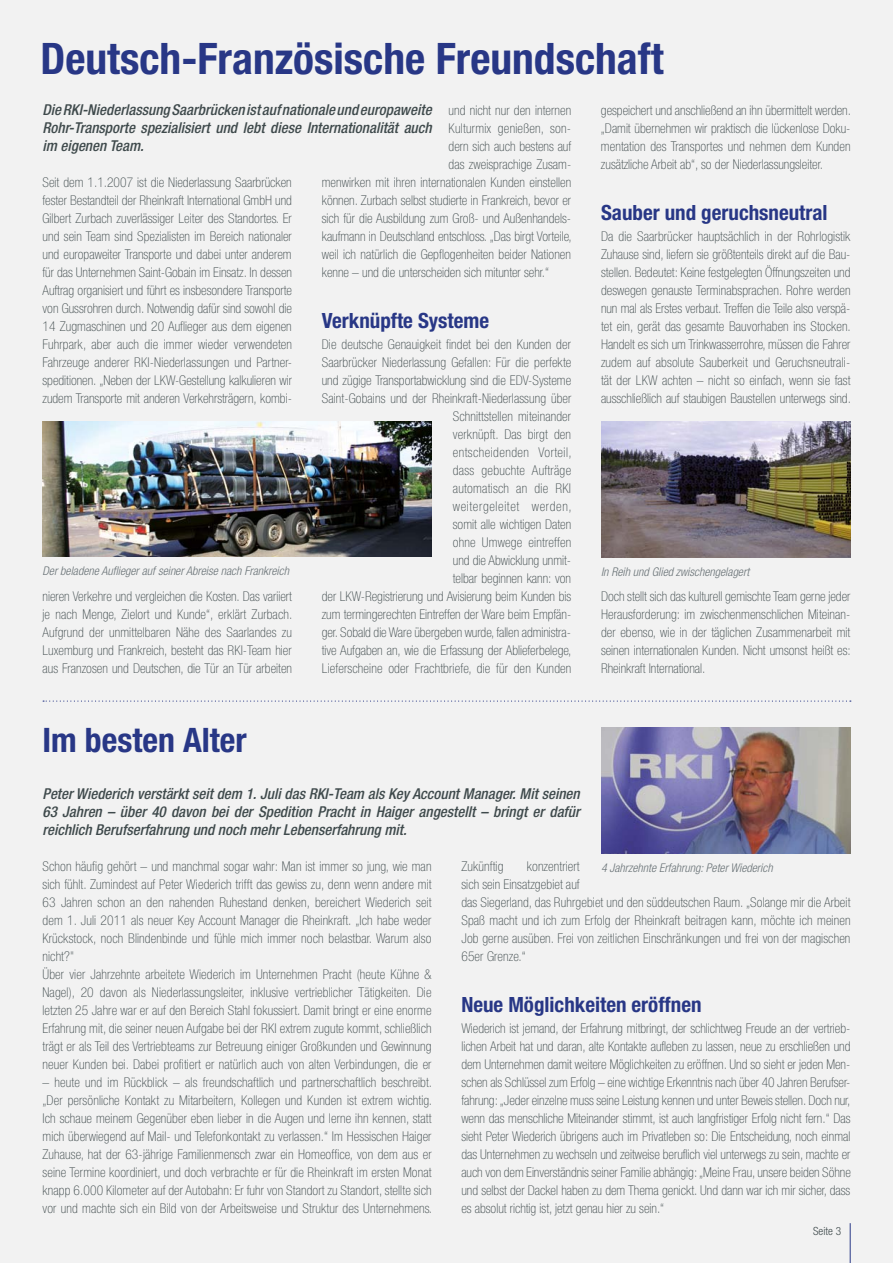
<style>
.page{position:relative;width:893px;height:1263px;background:#f2f2f2}
.page>*{position:absolute;margin:0;border:0;box-sizing:border-box;transform-origin:0 0}
.t1{font:700 condensed 43.5px "Helvetica Neue";color:#283786}
.t2{font:700 condensed 33.75px "Helvetica Neue";color:#283786}
.t3{font:700 condensed 21px "Helvetica Neue";color:#283786}
.t4{font:italic 500 condensed 15px/18px "Helvetica Neue";color:#3f4a4c;text-align:justify}
.t5{font:100 condensed 13.5px/18px "Helvetica Neue";letter-spacing:.01em;color:#3f4a4c;text-align:justify}
.t6{font:italic 300 condensed 12px "Helvetica Neue";color:#6a7377}
.t7{font:300 condensed 11.25px "Helvetica Neue";color:#3f4a4c}
</style>
<div class="page">
<hr style="left:850px;top:1223px;width:1px;height:40px;background:#283786">
<img style="left:601px;top:727px;width:249px;height:126px">
<svg style="left:43px;top:700px;width:808px;height:2px"></svg>
<img style="left:601px;top:421px;width:249px;height:137px">
<img style="left:43px;top:421px;width:389px;height:136px">
<h1 class="t1" style="left:40px;top:32px;width:625px">Deutsch-Französische Freundschaft</h1>
<p class="t4" style="left:43px;top:101px;width:391px">Die RKI-Niederlassung Saarbrücken ist auf nationale und europaweite Rohr-Transporte spezialisiert und lebt diese Internationalität auch im eigenen Team.</p>
<p class="t5" style="left:601px;top:101px;width:251px">gespeichert und anschließend an ihn übermittelt werden. „Damit übernehmen wir praktisch die lückenlose Doku&shy;mentation des Transportes und nehmen dem Kunden zusätzliche Arbeit ab“, so der Niederlassungsleiter.</p>
<h3 class="t3" style="left:601px;top:200px;width:228px">Sauber und geruchsneutral</h3>
<p class="t5" style="left:601px;top:227px;width:251px">Da die Saarbrücker hauptsächlich in der Rohrlogistik Zuhause sind, liefern sie größtenteils direkt auf die Bau&shy;stellen. Bedeutet: Keine festgelegten Öffnungszeiten und deswegen genauste Terminabsprachen. Rohre werden nun mal als Erstes verbaut. Treffen die Teile also verspä&shy;tet ein, gerät das gesamte Bauvorhaben ins Stocken.<br>Handelt es sich um Trinkwasserrohre, müssen die Fahrer zudem auf absolute Sauberkeit und Geruchsneutrali&shy;tät der LKW achten – nicht so einfach, wenn sie fast ausschließlich auf staubigen Baustellen unterwegs sind.</p>
<p class="t5" style="left:449px;top:101px;width:124px">und nicht nur den internen</p>
<p class="t5" style="left:449px;top:119px;width:124px">Kulturmix genießen, son-</p>
<p class="t5" style="left:449px;top:137px;width:124px">dern sich auch bestens auf</p>
<p class="t5" style="left:449px;top:155px;width:124px">das zweisprachige Zusam-</p>
<p class="t5" style="left:322px;top:173px;width:251px">menwirken mit ihren internationalen Kunden einstellen</p>
<p class="t5" style="left:322px;top:191px;width:251px">können. Zurbach selbst studierte in Frankreich, bevor er</p>
<p class="t5" style="left:322px;top:209px;width:251px">sich für die Ausbildung zum Groß- und Außenhandels-</p>
<p class="t5" style="left:322px;top:227px;width:251px">kaufmann in Deutschland entschloss. „Das birgt Vorteile,</p>
<p class="t5" style="left:322px;top:245px;width:251px">weil ich natürlich die Gepflogenheiten beider Nationen</p>
<p class="t5" style="left:322px;top:263px;width:229px">kenne – und die unterscheiden sich mitunter sehr.“</p>
<h3 class="t3" style="left:322px;top:308px;width:169px">Verknüpfte Systeme</h3>
<p class="t5" style="left:322px;top:335px;width:251px;text-align:right">Die deutsche Genauigkeit findet bei den Kunden der Saarbrücker Niederlassung Gefallen: Für die perfekte und zügige Transportabwicklung sind die EDV-Systeme Saint-Gobains und der Rheinkraft-Niederlassung über Schnittstellen miteinander<br>verknüpft. Das birgt den<br>entscheidenden Vorteil,<br>dass gebuchte Aufträge<br>automatisch an die RKI<br>weitergeleitet werden,<br>somit alle wichtigen Daten<br>ohne Umwege eintreffen<br>und die Abwicklung unmit-<br>telbar beginnen kann: von<br>der LKW-Registrierung und Avisierung beim Kunden bis zum termingerechten Eintreffen der Ware beim Empfän&shy;ger. Sobald die Ware übergeben wurde, fallen administra&shy;tive Aufgaben an, wie die Erfassung der Ablieferbelege, Lieferscheine oder Frachtbriefe, die für den Kunden</p>
<p class="t5" style="left:43px;top:173px;width:251px">Seit dem 1.1.2007 ist die Niederlassung Saarbrücken fester Bestandteil der Rheinkraft International GmbH und Gilbert Zurbach zuverlässiger Leiter des Standortes. Er und sein Team sind Spezialisten im Bereich nationaler und europaweiter Transporte und dabei unter anderem für das Unternehmen Saint-Gobain im Einsatz. In dessen Auftrag organisiert und führt es insbesondere Transporte von Gussrohren durch. Notwendig dafür sind sowohl die 14 Zugmaschinen und 20 Auflieger aus dem eigenen Fuhrpark, aber auch die immer wieder verwendeten Fahrzeuge anderer RKI-Niederlassungen und Partner&shy;speditionen. „Neben der LKW-Gestellung kalkulieren wir zudem Transporte mit anderen Verkehrsträgern, kombi-</p>
<p class="t6" style="left:43px;top:564px;width:248px">Der beladene Auflieger auf seiner Abreise nach Frankreich</p>
<p class="t6" style="left:601px;top:565px;width:150px">In Reih und Glied zwischengelagert</p>
<p class="t5" style="left:43px;top:587px;width:251px">nieren Verkehre und vergleichen die Kosten. Das variiert je nach Menge, Zielort und Kunde“, erklärt Zurbach.<br>Aufgrund der unmittelbaren Nähe des Saarlandes zu Luxemburg und Frankreich, besteht das RKI-Team hier aus Franzosen und Deutschen, die Tür an Tür arbeiten</p>
<p class="t5" style="left:601px;top:587px;width:251px">Doch stellt sich das kulturell gemischte Team gerne jeder Herausforderung: im zwischenmenschlichen Miteinan&shy;der ebenso, wie in der täglichen Zusammenarbeit mit seinen internationalen Kunden. Nicht umsonst heißt es:<br>Rheinkraft International.</p>
<h2 class="t2" style="left:43px;top:720px;width:206px">Im besten Alter</h2>
<p class="t4" style="left:43px;top:785px;width:539px">Peter Wiederich verstärkt seit dem 1. Juli das RKI-Team als Key Account Manager. Mit seinen 63 Jahren – über 40 davon bei der Spedition Pracht in Haiger angestellt – bringt er dafür reichlich Berufserfahrung und noch mehr Lebenserfahrung mit.</p>
<p class="t5" style="left:43px;top:857px;width:391px;text-align:left">Schon häufig gehört – und manchmal sogar wahr: Man ist immer so jung, wie man sich fühlt. Zumindest auf Peter Wiederich trifft das gewiss zu, denn wenn andere mit 63 Jahren schon an den nahenden Ruhestand denken, bereichert Wiederich seit dem 1. Juli 2011 als neuer Key Account Manager die Rheinkraft. „Ich habe weder Krückstock, noch Blindenbinde und fühle mich immer noch belastbar. Warum also nicht?"<br>Über vier Jahrzehnte arbeitete Wiederich im Unternehmen Pracht (heute Kühne &amp; Nagel), 20 davon als Niederlassungsleiter, inklusive vertrieblicher Tätigkeiten. Die letzten 25 Jahre war er auf den Bereich Stahl fokussiert. Damit bringt er eine enorme Erfahrung mit, die seiner neuen Aufgabe bei der RKI extrem zugute kommt, schließlich trägt er als Teil des Vertriebteams zur Betreuung einiger Großkunden und Gewinnung neuer Kunden bei. Dabei profitiert er natürlich auch von alten Verbindungen, die er</p>
<p class="t5" style="left:43px;top:1073px;width:391px">– heute und im Rückblick – als freundschaftlich und partnerschaftlich beschreibt. „Der persönliche Kontakt zu Mitarbeitern, Kollegen und Kunden ist extrem wichtig.<br>Ich schaue meinem Gegenüber eben lieber in die Augen und lerne ihn kennen, statt mich überwiegend auf Mail- und Telefonkontakt zu verlassen.“ Im Hessischen Haiger Zuhause, hat der 63-jährige Familienmensch zwar ein Homeoffice, von dem aus er seine Termine koordiniert, und doch verbrachte er für die Rheinkraft im ersten Monat knapp 6.000 Kilometer auf der Autobahn: Er fuhr von Standort zu Standort, stellte sich vor und machte sich ein Bild von der Arbeitsweise und Struktur des Unternehmens.</p>
<p class="t5" style="left:461px;top:857px;width:44px">Zukünftig</p>
<p class="t5" style="left:461px;top:857px;width:391px;text-align:left;text-indent:65px">konzentriert<br>sich sein Einsatzgebiet auf<br>das Siegerland, das Ruhrgebiet und den süddeutschen Raum. „Solange mir die Arbeit Spaß macht und ich zum Erfolg der Rheinkraft beitragen kann, möchte ich meinen Job gerne ausüben. Frei von zeitlichen Einschränkungen und frei von der magischen 65er Grenze.“</p>
<h3 class="t3" style="left:461px;top:992px;width:242px">Neue Möglichkeiten eröffnen</h3>
<p class="t5" style="left:461px;top:1019px;width:391px">Wiederich ist jemand, der Erfahrung mitbringt, der schlichtweg Freude an der vertrieb&shy;lichen Arbeit hat und daran, alte Kontakte aufleben zu lassen, neue zu erschließen und dem Unternehmen damit weitere Möglichkeiten zu eröffnen. Und so sieht er jeden Men&shy;schen als Schlüssel zum Erfolg – eine wichtige Erkenntnis nach über 40 Jahren Berufser&shy;fahrung: „Jeder einzelne muss seine Leistung kennen und unter Beweis stellen. Doch nur, wenn das menschliche Miteinander stimmt, ist auch langfristiger Erfolg nicht fern.“ Das sieht Peter Wiederich übrigens auch im Privatleben so: Die Entscheidung, noch einmal das Unternehmen zu wechseln und zeitweise beruflich viel unterwegs zu sein, machte er auch von dem Einverständnis seiner Familie abhängig: „Meine Frau, unsere beiden Söhne und selbst der Dackel haben zu dem Thema genickt. Und dann war ich mir sicher, dass es absolut richtig ist, jetzt genau hier zu sein.“</p>
<p class="t6" style="left:601px;top:860px;width:173px">4 Jahrzehnte Erfahrung: Peter Wiederich</p>
<p class="t7" style="left:813px;top:1225px;width:30px">Seite 3</p>
</div>
